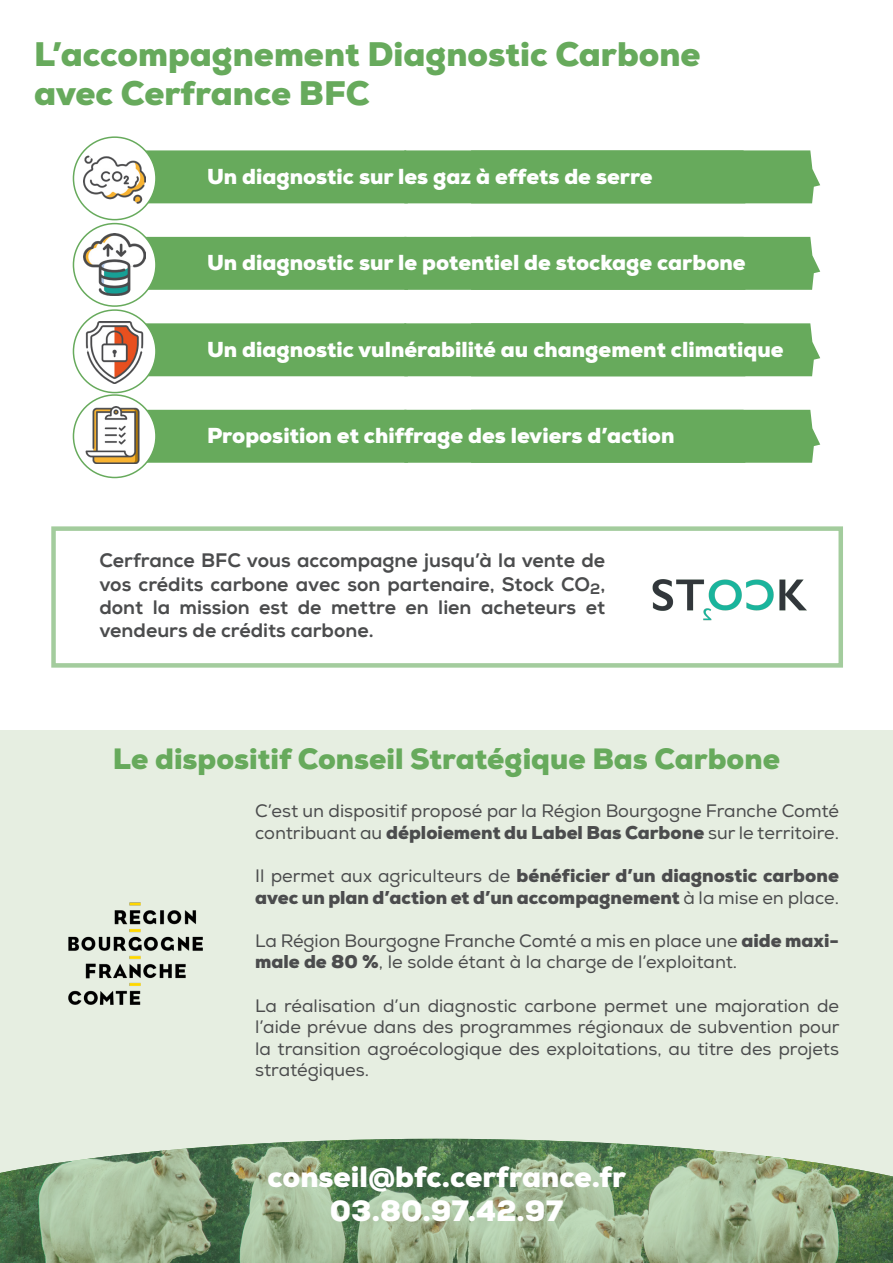
<style>
.page{position:relative;width:893px;height:1263px;background:#fff}
.page>*{position:absolute;margin:0;border:0;box-sizing:border-box;transform-origin:0 0}
.t1{font:900 33px "Nexa";color:#67aa5c}
.t2{font:900 28.5px "Nexa";color:#67aa5c}
.t3{font:900 28.5px "Nexa";color:#fff}
.t4{font:900 21px "Nexa";color:#fff}
.t5{font:19.5px/23.4px "Nexa X Bold";color:#4b4c4d;text-align:justify}
.t6{font:18px/21.6px "Nexa";color:#4b4c4d}
.t7{font:900 18px/21.6px "Nexa";color:#4b4c4d}
.s1{font-weight:900}
.s2{font-weight:400}
</style>
<div class="page">
<div style="left:0;top:730px;width:893px;height:533px;background:#e6eee1"></div>
<svg style="left:0;top:1139px;width:893px;height:124px;background:#8ea784"></svg>
<img style="left:68px;top:902px;width:135px;height:103px">
<div style="left:146px;top:150px;width:674px;height:53px;background:#67aa5c"></div>
<div style="left:146px;top:323px;width:674px;height:53px;background:#67aa5c"></div>
<div style="left:146px;top:237px;width:674px;height:53px;background:#67aa5c"></div>
<div style="left:146px;top:410px;width:674px;height:53px;background:#67aa5c"></div>
<div style="left:73px;top:137px;width:83px;height:83px;background:#fff;border-radius:50%"></div>
<div style="left:73px;top:136px;width:84px;height:84px;border:2px solid #67aa5c;border-radius:50%"></div>
<div style="left:73px;top:310px;width:83px;height:83px;background:#fff;border-radius:50%"></div>
<div style="left:73px;top:309px;width:84px;height:84px;border:2px solid #67aa5c;border-radius:50%"></div>
<div style="left:73px;top:224px;width:83px;height:82px;background:#fff;border-radius:50%"></div>
<div style="left:73px;top:223px;width:84px;height:84px;border:2px solid #67aa5c;border-radius:50%"></div>
<div style="left:73px;top:395px;width:83px;height:82px;background:#fff;border-radius:50%"></div>
<div style="left:73px;top:394px;width:84px;height:84px;border:2px solid #67aa5c;border-radius:50%"></div>
<img style="left:84px;top:148px;width:62px;height:63px">
<img style="left:84px;top:234px;width:62px;height:62px">
<img style="left:84px;top:406px;width:56px;height:58px">
<img style="left:84px;top:321px;width:62px;height:62px">
<img style="left:652px;top:579px;width:155px;height:42px">
<p class="t1" style="left:34px;top:32px;width:668px">L’accompagnement Diagnostic Carbone</p>
<p class="t1" style="left:34px;top:72px;width:337px">avec Cerfrance BFC</p>
<p class="t4" style="left:207px;top:162px;width:447px">Un diagnostic sur les gaz à effets de serre</p>
<p class="t4" style="left:207px;top:249px;width:540px">Un diagnostic sur le potentiel de stockage carbone</p>
<p class="t4" style="left:207px;top:335px;width:578px">Un diagnostic vulnérabilité au changement climatique</p>
<p class="t4" style="left:207px;top:422px;width:469px">Proposition et chiffrage des leviers d’action</p>
<p class="t5" style="left:99px;top:549px;width:507px">Cerfrance BFC vous accompagne jusqu’à la vente de vos crédits carbone avec son partenaire, Stock CO<sub>2</sub>, dont la mission est de mettre en lien acheteurs et vendeurs de crédits carbone.</p>
<p class="t2" style="left:113px;top:740px;width:669px">Le dispositif Conseil Stratégique Bas Carbone</p>
<p class="t6" style="left:255px;top:800px;width:585px">C’est un dispositif proposé par la Région Bourgogne Franche Comté contribuant au <span class="s1">déploiement du Label Bas Carbone</span> sur le territoire.</p>
<p class="t7" style="left:255px;top:865px;width:585px"><span class="s2">Il permet aux agriculteurs de</span> bénéficier d’un diagnostic carbone avec un plan d’action et d’un accompagnement <span class="s2">à la mise en place.</span></p>
<p class="t6" style="left:255px;top:930px;width:585px">La Région Bourgogne Franche Comté a mis en place une <span class="s1">aide maxi&shy;male de 80 %</span>, le solde étant à la charge de l’exploitant.</p>
<p class="t6" style="left:255px;top:995px;width:586px;text-align:justify">La réalisation d’un diagnostic carbone permet une majoration de l’aide prévue dans des programmes régionaux de subvention pour la transition agroécologique des exploitations, au titre des projets stratégiques.</p>
<p class="t3" style="left:268px;top:1158px;width:360px">conseil@bfc.cerfrance.fr</p>
<p class="t3" style="left:330px;top:1192px;width:235px">03.80.97.42.97</p>
</div>
